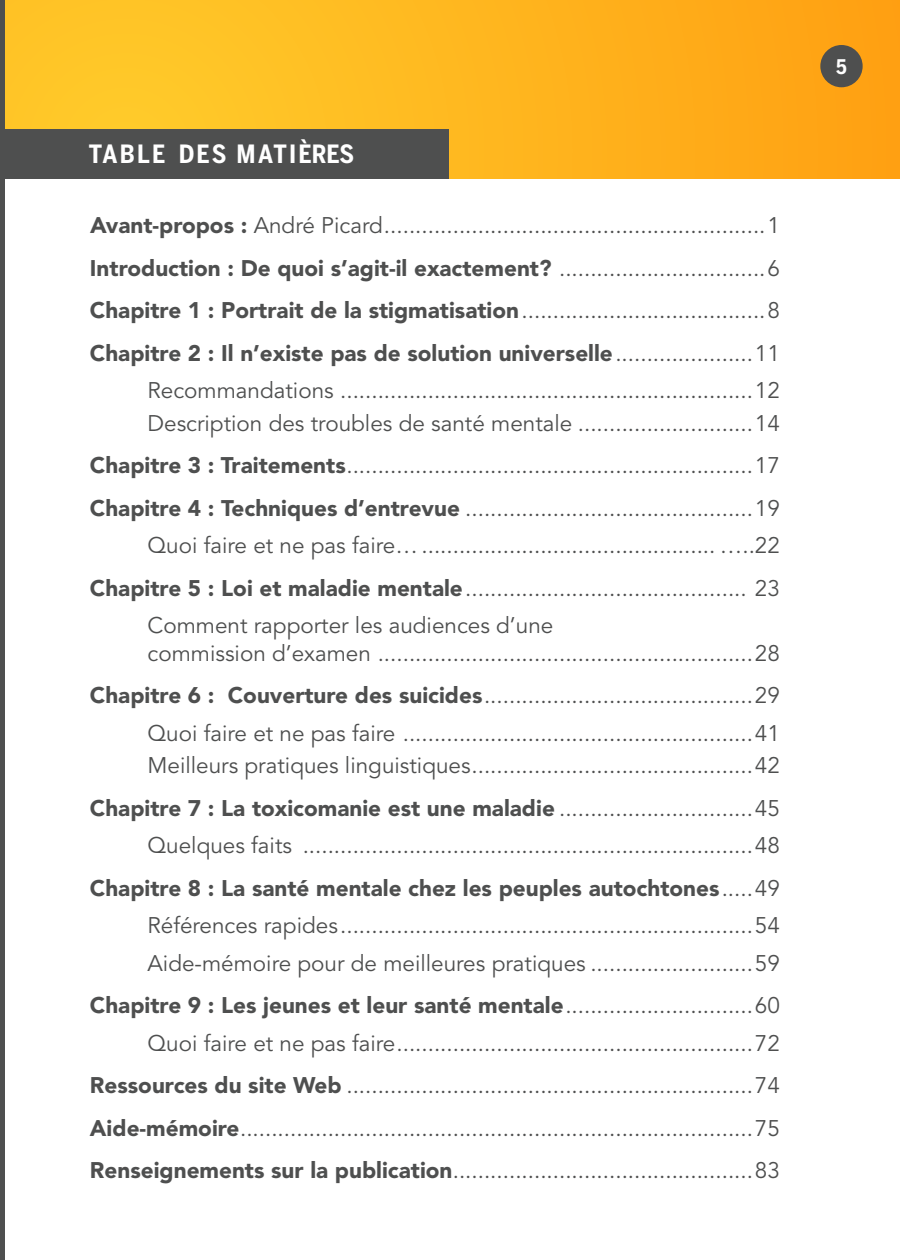
<style>
.page{position:relative;width:900px;height:1260px;background:#fff}
.page>*{position:absolute;margin:0;border:0;box-sizing:border-box;transform-origin:0 0}
.t1{font:700 25px "Benton Sans Cond";letter-spacing:.09em;color:#fff}
.regular_mindset_para{font:22.5px/27.5px "Avenir LT Std";color:#4e4f4f}
.regular_mindset_para-2{font:900 22.5px "Avenir LT Std";color:#4e4f4f}
.t2{font:700 20px "Benton Sans Cond";color:#fff}
.s1{font-weight:900}
.s2{font-weight:400}
</style>
<div class="page">
<div style="left:0;top:0;width:900px;height:179px;background:linear-gradient(to right,#ffcd2c,#ffa213)"></div>
<div style="left:820px;top:45px;width:43px;height:42px;background:#4e4f4f;border-radius:50%"></div>
<div style="left:2px;top:129px;width:447px;height:50px;background:#4e4f4f"></div>
<div style="left:0;top:0;width:5px;height:1260px;background:#4e4f4f"></div>
<p class="t1" style="left:89px;top:140px;width:267px">TABLE DES MATIÈRES</p>
<p class="regular_mindset_para" style="left:90px;top:212px;width:691px"><span class="s1">Avant-propos :</span> André Picard.............................................................1</p>
<p class="regular_mindset_para-2" style="left:90px;top:254px;width:692px">Introduction : De quoi s’agit-il exactement? <span class="s2">.................................6</span></p>
<p class="regular_mindset_para" style="left:90px;top:297px;width:692px"><span class="s1">Chapitre 1 : Portrait de la stigmatisation</span>.......................................8</p>
<p class="regular_mindset_para-2" style="left:90px;top:339px;width:692px">Chapitre 2 : Il n’existe pas de solution universelle<span class="s2">......................11</span></p>
<p class="regular_mindset_para" style="left:148px;top:377px;width:634px">Recommandations ..................................................................12</p>
<p class="regular_mindset_para" style="left:148px;top:410px;width:634px">Description des troubles de santé mentale ............................14</p>
<p class="regular_mindset_para" style="left:90px;top:452px;width:692px"><span class="s1">Chapitre 3 : Traitements</span>.................................................................17</p>
<p class="regular_mindset_para" style="left:90px;top:495px;width:692px"><span class="s1">Chapitre 4 : Techniques d’entrevue</span> ..............................................19</p>
<p class="regular_mindset_para" style="left:148px;top:532px;width:634px">Quoi faire et ne pas faire… ............................................... …..22</p>
<p class="regular_mindset_para" style="left:90px;top:575px;width:692px"><span class="s1">Chapitre 5 : Loi et maladie mentale</span>............................................. 23</p>
<p class="regular_mindset_para" style="left:148px;top:612px;width:634px">Comment rapporter les audiences d’une<br>commission d’examen ............................................................28</p>
<p class="regular_mindset_para" style="left:90px;top:682px;width:692px"><span class="s1">Chapitre 6 : Couverture des suicides</span>...........................................29</p>
<p class="regular_mindset_para" style="left:148px;top:720px;width:634px">Quoi faire et ne pas faire ........................................................41</p>
<p class="regular_mindset_para" style="left:148px;top:752px;width:634px">Meilleurs pratiques linguistiques.............................................42</p>
<p class="regular_mindset_para-2" style="left:90px;top:794px;width:692px">Chapitre 7 : La toxicomanie est une maladie <span class="s2">...............................45</span></p>
<p class="regular_mindset_para" style="left:148px;top:832px;width:634px">Quelques faits ........................................................................48</p>
<p class="regular_mindset_para-2" style="left:90px;top:874px;width:692px">Chapitre 8 : La santé mentale chez les peuples autochtones<span class="s2">.....49</span></p>
<p class="regular_mindset_para" style="left:148px;top:912px;width:634px">Références rapides..................................................................54</p>
<p class="regular_mindset_para" style="left:148px;top:950px;width:634px">Aide-mémoire pour de meilleures pratiques ..........................59</p>
<p class="regular_mindset_para-2" style="left:90px;top:992px;width:692px">Chapitre 9 : Les jeunes et leur santé mentale<span class="s2">..............................60</span></p>
<p class="regular_mindset_para" style="left:148px;top:1030px;width:634px">Quoi faire et ne pas faire.........................................................72</p>
<p class="regular_mindset_para" style="left:90px;top:1072px;width:692px"><span class="s1">Ressources du site Web</span> .................................................................74</p>
<p class="regular_mindset_para" style="left:90px;top:1115px;width:692px"><span class="s1">Aide-mémoire</span>..................................................................................75</p>
<p class="regular_mindset_para" style="left:90px;top:1157px;width:692px"><span class="s1">Renseignements sur la publication</span>................................................83</p>
<p class="t2" style="left:836px;top:55px;width:12px">5</p>
</div>
